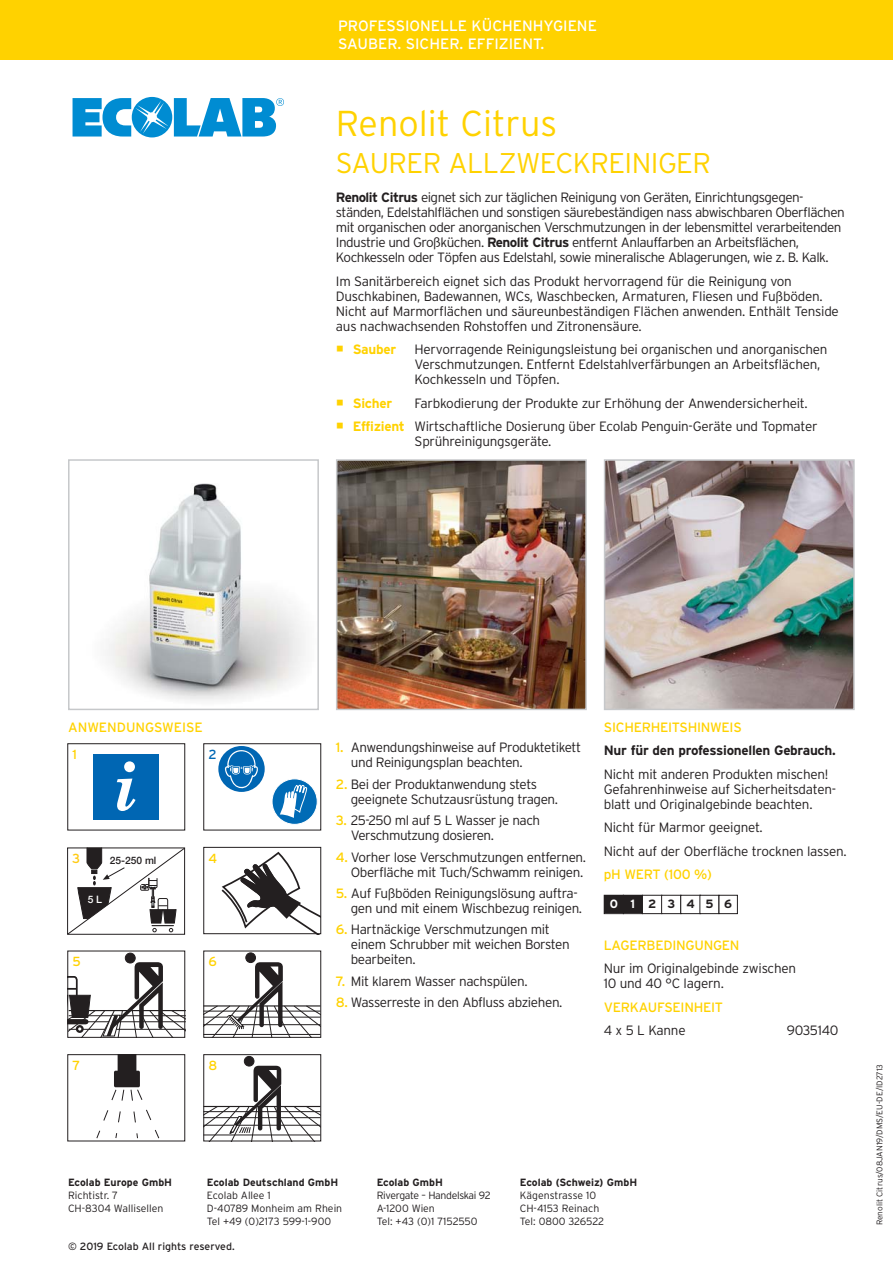
<style>
.page{position:relative;width:893px;height:1263px;background:#fff}
.page>*{position:absolute;margin:0;border:0;box-sizing:border-box;transform-origin:0 0}
.t1{font:300 36px "Interstate";color:#ffd200}
.t2{font:300 28.5px "Interstate";letter-spacing:-.02em;color:#ffd200}
.t3{font:15px/18px "Interstate";color:#fff}
.t4{font:300 13.5px/15px "Interstate";letter-spacing:-.03em;color:#231f20}
.t5{font:13.5px "Interstate";letter-spacing:-.02em;color:#ffd200}
.t6{font:700 13.5px "Interstate";letter-spacing:-.02em;color:#231f20}
.t7{font:13.5px "Interstate";color:#ffd200}
.t8{font:700 13.5px "Interstate";letter-spacing:-.02em;color:#ffd200}
.t9{font:13.2px "Interstate";color:#ffd200}
.t10{font:13.2px "Interstate";color:#0068b5}
.t11{font:13.2px "Interstate";color:#ffcb12}
.t12{font:700 12px "Interstate";letter-spacing:.93em;color:#231f20}
.t13{font:300 10.5px/12.6px "Interstate";color:#231f20}
.t14{font:700 10.5px "Interstate";color:#231f20}
.t15{font:300 10.5px/12.6px "Interstate";letter-spacing:-.03em;color:#231f20}
.t16{font:10.5px "Interstate";color:#231f20}
.t17{font:500 10.2px "Helvetica Neue";color:#231f20}
.t18{font:500 10.2px "Helvetica Neue";color:#fff}
.t19{font:300 8.25px "Interstate";color:#231f20}
.s1{font-weight:700}
.s2{font-weight:700;color:#ffd200}
.s3{font-weight:400;color:#ffd200}
.s4{color:#fff}
</style>
<div class="page">
<div style="left:0;top:0;width:893px;height:60px;background:#ffd200"></div>
<svg style="left:73px;top:97px;width:211px;height:40px"></svg>
<img style="left:107px;top:483px;width:198px;height:218px">
<div style="left:68px;top:459px;width:251px;height:251px;border:2px solid #c6c8ca"></div>
<img style="left:339px;top:462px;width:245px;height:245px">
<div style="left:336px;top:459px;width:251px;height:251px;border:2px solid #c6c8ca"></div>
<div style="left:244px;top:1056px;width:10px;height:10px;background:#231f20;border-radius:50%"></div>
<div style="left:244px;top:1056px;width:10px;height:10px;border:1px solid #231f20;border-radius:50%"></div>
<svg style="left:205px;top:1066px;width:114px;height:73px"></svg>
<div style="left:203px;top:1054px;width:118px;height:87px;border:1px solid #231f20"></div>
<div style="left:246px;top:953px;width:9px;height:9px;background:#231f20;border-radius:50%"></div>
<div style="left:245px;top:952px;width:11px;height:11px;border:1px solid #231f20;border-radius:50%"></div>
<svg style="left:205px;top:962px;width:114px;height:74px"></svg>
<div style="left:203px;top:951px;width:118px;height:87px;border:1px solid #231f20"></div>
<svg style="left:96px;top:1056px;width:64px;height:83px"></svg>
<div style="left:67px;top:1054px;width:118px;height:87px;border:1px solid #231f20"></div>
<div style="left:125px;top:953px;width:10px;height:10px;background:#231f20;border-radius:50%"></div>
<svg style="left:69px;top:962px;width:114px;height:74px"></svg>
<div style="left:67px;top:951px;width:118px;height:87px;border:1px solid #231f20"></div>
<svg style="left:221px;top:851px;width:98px;height:81px"></svg>
<div style="left:203px;top:847px;width:118px;height:87px;border:1px solid #231f20"></div>
<div style="left:94px;top:754px;width:65px;height:65px;background:#0066b3"></div>
<svg style="left:117px;top:761px;width:19px;height:50px"></svg>
<div style="left:67px;top:743px;width:118px;height:87px;border:1px solid #231f20"></div>
<div style="left:203px;top:743px;width:118px;height:87px;border:1px solid #231f20"></div>
<div style="left:272px;top:779px;width:45px;height:45px;background:#006bb6;border-radius:50%"></div>
<div style="left:272px;top:778px;width:46px;height:47px;border:1px solid #fff;border-radius:50%"></div>
<svg style="left:280px;top:784px;width:27px;height:34px"></svg>
<div style="left:218px;top:746px;width:47px;height:46px;background:#0066b3;border-radius:50%"></div>
<svg style="left:225px;top:744px;width:34px;height:48px"></svg>
<svg style="left:67px;top:847px;width:118px;height:88px"></svg>
<img style="left:607px;top:462px;width:245px;height:245px">
<div style="left:604px;top:459px;width:251px;height:251px;border:2px solid #c6c8ca"></div>
<div style="left:605px;top:896px;width:18px;height:17px;background:#231f20"></div>
<div style="left:604px;top:895px;width:20px;height:19px;border:1px solid #231f20"></div>
<div style="left:624px;top:896px;width:18px;height:17px;background:#231f20"></div>
<div style="left:623px;top:895px;width:20px;height:19px;border:1px solid #231f20"></div>
<div style="left:642px;top:895px;width:20px;height:19px;border:1px solid #231f20"></div>
<div style="left:661px;top:895px;width:20px;height:19px;border:1px solid #231f20"></div>
<div style="left:680px;top:895px;width:21px;height:19px;border:1px solid #231f20"></div>
<div style="left:699px;top:895px;width:20px;height:19px;border:1px solid #231f20"></div>
<div style="left:719px;top:895px;width:19px;height:19px;border:1px solid #231f20"></div>
<p class="t3" style="left:338px;top:18px;width:260px">PROFESSIONELLE KÜCHENHYGIENE<br>SAUBER. SICHER. EFFIZIENT.</p>
<h1 class="t1" style="left:336px;top:110px;width:223px">Renolit Citrus</h1>
<h2 class="t2" style="left:336px;top:152px;width:377px">SAURER ALLZWECKREINIGER</h2>
<p class="t4" style="left:336px;top:191px;width:510px"><span class="s1">Renolit Citrus</span> eignet sich zur täglichen Reinigung von Geräten, Einrichtungsgegen&shy;ständen, Edelstahlflächen und sonstigen säurebeständigen nass abwischbaren Oberflächen mit organischen oder anorganischen Verschmutzungen in der lebensmittel verarbeitenden Industrie und Großküchen. <span class="s1">Renolit Citrus</span> entfernt Anlauffarben an Arbeitsflächen, Kochkesseln oder Töpfen aus Edelstahl, sowie mineralische Ablagerungen, wie z. B. Kalk.</p>
<p class="t4" style="left:336px;top:275px;width:504px">Im Sanitärbereich eignet sich das Produkt hervorragend für die Reinigung von Duschkabinen, Badewannen, WCs, Waschbecken, Armaturen, Fliesen und Fußböden.<br>Nicht auf Marmorflächen und säureunbeständigen Flächen anwenden. Enthält Tenside aus nachwachsenden Rohstoffen und Zitronensäure.</p>
<p class="t8" style="left:353px;top:344px;width:45px">Sauber</p>
<p class="t4" style="left:415px;top:343px;width:415px">Hervorragende Reinigungsleistung bei organischen und anorganischen<br>Verschmutzungen. Entfernt Edelstahlverfärbungen an Arbeitsflächen,<br>Kochkesseln und Töpfen.</p>
<p class="t8" style="left:353px;top:398px;width:41px">Sicher</p>
<p class="t4" style="left:353px;top:392px;width:466px;line-height:23.5px;text-indent:62px">Farbkodierung der Produkte zur Erhöhung der Anwendersicherheit.<br><span class="s2">Effizient</span> Wirtschaftliche Dosierung über Ecolab Penguin-Geräte und Topmater</p>
<p class="t4" style="left:415px;top:435px;width:138px">Sprühreinigungsgeräte.</p>
<p class="t7" style="left:68px;top:722px;width:136px">ANWENDUNGSWEISE</p>
<p class="t9" style="left:72px;top:747px;width:6px">1</p>
<p class="t10" style="left:208px;top:747px;width:10px">2</p>
<p class="t11" style="left:72px;top:851px;width:10px">3</p>
<p class="t17" style="left:110px;top:855px;width:48px">25-250 ml</p>
<p class="t18" style="left:88px;top:894px;width:16px">5 L</p>
<p class="t9" style="left:208px;top:851px;width:10px">4</p>
<p class="t9" style="left:72px;top:954px;width:10px">5</p>
<p class="t9" style="left:208px;top:954px;width:10px">6</p>
<p class="t9" style="left:72px;top:1058px;width:9px">7</p>
<p class="t9" style="left:208px;top:1058px;width:10px">8</p>
<p class="t4" style="left:351px;top:741px;width:232px;text-indent:-15px"><span class="s3">1.</span> Anwendungshinweise auf Produktetikett und Reinigungsplan beachten.</p>
<p class="t4" style="left:351px;top:778px;width:209px;text-indent:-15px"><span class="s3">2.</span> Bei der Produktanwendung stets geeignete Schutzausrüstung tragen.</p>
<p class="t4" style="left:351px;top:814px;width:191px;text-indent:-15px"><span class="s3">3.</span> 25-250 ml auf 5 L Wasser je nach<br>Verschmutzung dosieren.</p>
<p class="t4" style="left:336px;top:850px;width:252px;text-align:right"><span class="s3">4.</span> Vorher lose Verschmutzungen entfernen.<br>Oberfläche mit Tuch/Schwamm reinigen.</p>
<p class="t4" style="left:351px;top:887px;width:233px;text-indent:-15px"><span class="s3">5.</span> Auf Fußböden Reinigungslösung auftra&shy;gen und mit einem Wischbezug reinigen.</p>
<p class="t4" style="left:351px;top:923px;width:220px;text-indent:-15px"><span class="s3">6.</span> Hartnäckige Verschmutzungen mit einem Schrubber mit weichen Borsten bearbeiten.</p>
<p class="t4" style="left:336px;top:974px;width:193px"><span class="s3">7.</span> Mit klarem Wasser nachspülen.</p>
<p class="t4" style="left:336px;top:996px;width:228px"><span class="s3">8.</span> Wasserreste in den Abfluss abziehen.</p>
<p class="t5" style="left:604px;top:722px;width:139px">SICHERHEITSHINWEIS</p>
<p class="t6" style="left:604px;top:745px;width:234px">Nur für den professionellen Gebrauch.</p>
<p class="t4" style="left:604px;top:767px;width:234px">Nicht mit anderen Produkten mischen!<br>Gefahrenhinweise auf Sicherheitsdaten&shy;blatt und Originalgebinde beachten.</p>
<p class="t4" style="left:604px;top:817px;width:244px;line-height:23.5px">Nicht für Marmor geeignet.<br>Nicht auf der Oberfläche trocknen lassen.</p>
<p class="t5" style="left:604px;top:869px;width:110px">pH WERT (100 %)</p>
<p class="t12" style="left:610px;top:899px;width:124px"><span class="s4">01</span> 23456</p>
<p class="t5" style="left:604px;top:940px;width:137px">LAGERBEDINGUNGEN</p>
<p class="t4" style="left:604px;top:962px;width:194px">Nur im Originalgebinde zwischen<br>10 und 40 °C lagern.</p>
<p class="t5" style="left:604px;top:1002px;width:121px">VERKAUFSEINHEIT</p>
<p class="t4" style="left:604px;top:1024px;width:83px">4 x 5 L Kanne</p>
<p class="t4" style="left:787px;top:1024px;width:53px">9035140</p>
<p class="t14" style="left:68px;top:1179px;width:106px">Ecolab Europe GmbH</p>
<p class="t13" style="left:68px;top:1190px;width:97px">Richtistr. 7<br>CH-8304 Wallisellen</p>
<p class="t14" style="left:207px;top:1179px;width:133px">Ecolab Deutschland GmbH</p>
<p class="t13" style="left:207px;top:1190px;width:137px">Ecolab Allee 1<br>D-40789 Monheim am Rhein</p>
<p class="t13" style="left:207px;top:1216px;width:126px">Tel +49 (0)2173 599-1-900</p>
<p class="t16" style="left:68px;top:1242px;width:168px">© 2019 Ecolab All rights reserved.</p>
<p class="t14" style="left:377px;top:1179px;width:68px">Ecolab GmbH</p>
<p class="t15" style="left:377px;top:1190px;width:115px">Rivergate – Handelskai 92<br>A-1200 Wien</p>
<p class="t13" style="left:377px;top:1216px;width:103px">Tel: +43 (0)1 7152550</p>
<p class="t14" style="left:520px;top:1179px;width:119px">Ecolab (Schweiz) GmbH</p>
<p class="t13" style="left:520px;top:1190px;width:81px">Kägenstrasse 10<br>CH-4153 Reinach</p>
<p class="t13" style="left:520px;top:1216px;width:86px">Tel: 0800 326522</p>
<p class="t19" style="left:876px;top:1225px;width:163px;rotate:-90deg">Renolit Citrus/08JAN19/DMS/EU-DE/ID2713</p>
</div>
